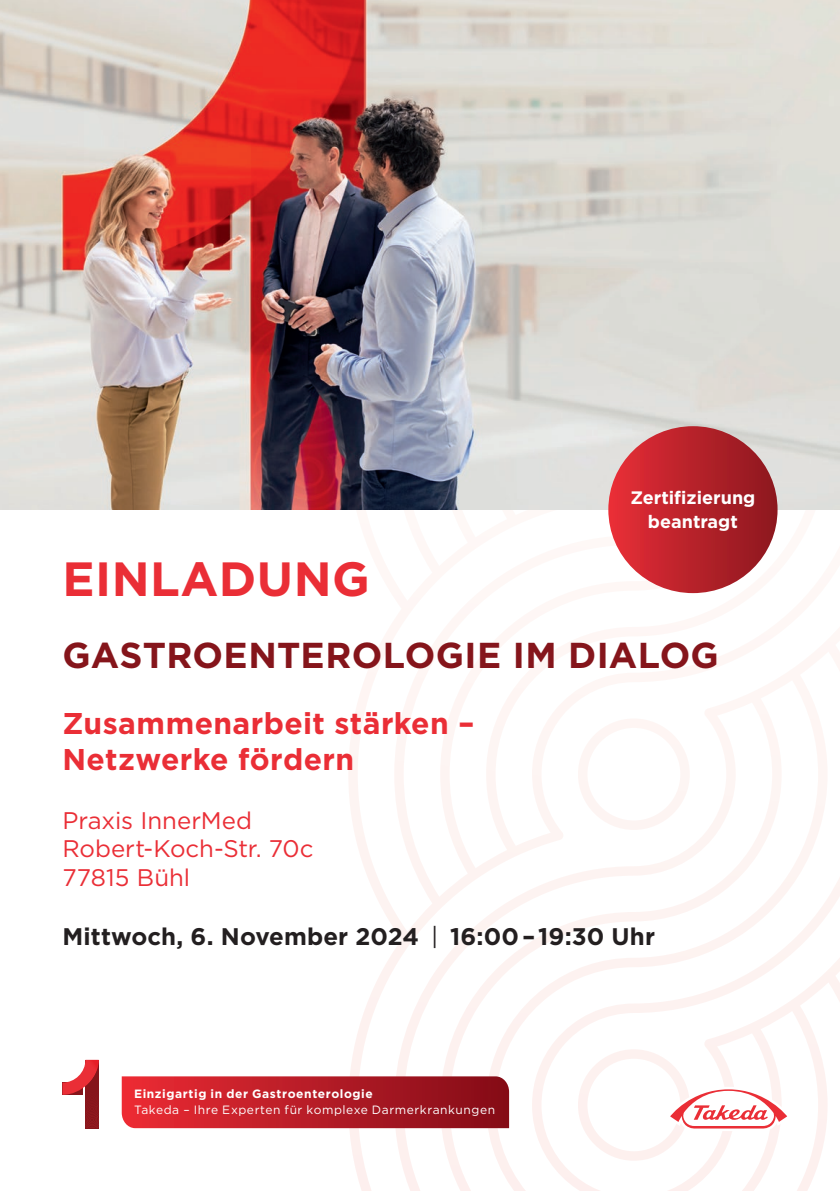
<style>
.page{position:relative;width:840px;height:1191px;background:#fff}
.page>*{position:absolute;margin:0;border:0;box-sizing:border-box;transform-origin:0 0}
.t1{font:700 48px "Gotham";letter-spacing:.01em;color:#ea2e36}
.t2{font:700 36px "Gotham";letter-spacing:.01em;color:#85151b}
.t3{font:700 30px/36px "Gotham";letter-spacing:.01em;color:#ea2e36}
.t4{font:24px/28.8px "Gotham";color:#ea2e36}
.t5{font:700 24px "Gotham";letter-spacing:.005em;color:#231f20}
.t6{font:700 18px/24px "Gotham";color:#fff;text-align:center}
.t7{font:12px "Gotham";letter-spacing:.045em;color:#fff}
.t8{font:700 12px "Gotham";letter-spacing:.05em;color:#fff}
.s1{font-weight:400}
</style>
<div class="page">
<svg style="left:348px;top:510px;width:491px;height:681px"></svg>
<svg style="left:666px;top:1086px;width:124px;height:45px"></svg>
<svg style="left:122px;top:1076px;width:387px;height:52px;background:#b71e28"></svg>
<svg style="left:62px;top:1064px;width:37px;height:31px"></svg>
<img style="left:85px;top:1088px;width:14px;height:3px">
<img style="left:85px;top:1091px;width:14px;height:13px">
<img style="left:85px;top:1104px;width:14px;height:19px">
<img style="left:85px;top:1123px;width:14px;height:3px">
<svg style="left:85px;top:1126px;width:14px;height:2px"></svg>
<img style="left:85px;top:1060px;width:14px;height:26px">
<img style="left:0;top:0;width:839px;height:510px">
<svg style="left:608px;top:426px;width:169px;height:167px;background:#c44e54"></svg>
<h1 class="t1" style="left:62px;top:547px;width:309px">EINLADUNG</h1>
<h3 class="t6" style="left:630px;top:485px;width:126px">Zertifizierung beantragt</h3>
<h2 class="t2" style="left:62px;top:631px;width:657px">GASTROENTEROLOGIE IM DIALOG</h2>
<h3 class="t3" style="left:62px;top:705px;width:413px">Zusammenarbeit stärken –<br>Netzwerke fördern</h3>
<h3 class="t4" style="left:62px;top:805px;width:252px">Praxis InnerMed<br>Robert-Koch-Str. 70c<br>77815 Bühl</h3>
<h3 class="t5" style="left:62px;top:920px;width:593px">Mittwoch, 6. November 2024 <span class="s1">|</span> 16:00 – 19:30 Uhr</h3>
<p class="t8" style="left:134px;top:1086px;width:240px">Einzigartig in der Gastroenterologie</p>
<p class="t7" style="left:134px;top:1102px;width:362px">Takeda – Ihre Experten für komplexe Darmerkrankungen</p>
</div>
